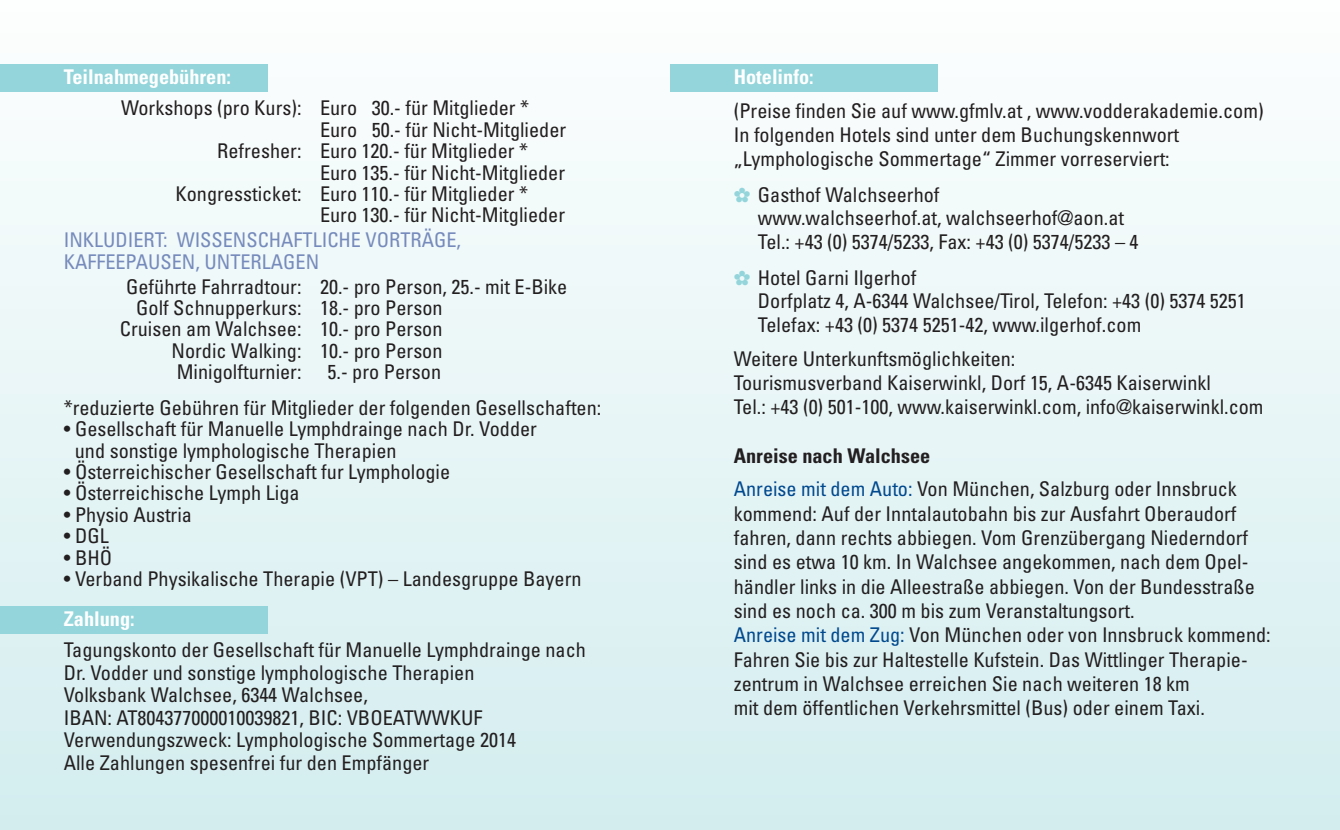
<style>
.page{position:relative;width:1340px;height:830px;background:#fff}
.page>*{position:absolute;margin:0;border:0;box-sizing:border-box;transform-origin:0 0}
.t1{font:condensed 20.25px/24.3px "Univers";color:#231f20}
.t2{font:condensed 20.25px/22.5px "Univers";color:#768bbc}
.t3{font:700 condensed 20.25px "Univers";color:#fff}
.s1{color:#93d5da}
.s2{font-weight:700}
.s3{color:#01498e}
</style>
<div class="page">
<div style="left:0;top:0;width:1339px;height:829px;background:linear-gradient(to bottom,#fdfefe,#d3edef)"></div>
<div style="left:0;top:64px;width:268px;height:27px;background:#93d5da"></div>
<div style="left:670px;top:64px;width:268px;height:27px;background:#93d5da"></div>
<div style="left:0;top:606px;width:268px;height:27px;background:#93d5da"></div>
<p class="t3" style="left:64px;top:70px;width:169px">Teilnahmegebühren:</p>
<p class="t1" style="left:121px;top:98px;width:409px">Workshops (pro Kurs): Euro 30.- für Mitglieder *</p>
<p class="t1" style="left:320px;top:119px;width:248px">Euro 50.- für Nicht-Mitglieder</p>
<p class="t1" style="left:217px;top:140px;width:312px">Refresher: Euro 120.- für Mitglieder *</p>
<p class="t1" style="left:320px;top:162px;width:247px">Euro 135.- für Nicht-Mitglieder</p>
<p class="t1" style="left:175px;top:183px;width:354px">Kongressticket: Euro 110.- für Mitglieder *</p>
<p class="t1" style="left:320px;top:204px;width:247px">Euro 130.- für Nicht-Mitglieder</p>
<p class="t2" style="left:64px;top:230px;width:399px">INKLUDIERT: WISSENSCHAFTLICHE VORTRÄGE,<br>KAFFEEPAUSEN, UNTERLAGEN</p>
<p class="t1" style="left:126px;top:276px;width:443px">Geführte Fahrradtour: 20.- pro Person, 25.- mit E-Bike</p>
<p class="t1" style="left:136px;top:297px;width:308px">Golf Schnupperkurs: 18.- pro Person</p>
<p class="t1" style="left:120px;top:318px;width:324px">Cruisen am Walchsee: 10.- pro Person</p>
<p class="t1" style="left:172px;top:340px;width:272px">Nordic Walking: 10.- pro Person</p>
<p class="t1" style="left:177px;top:361px;width:126px">Minigolfturnier:</p>
<p class="t1" style="left:64px;top:355px;width:539px;line-height:35.6px;text-indent:264px">5.- pro Person<br>*reduzierte Gebühren für Mitglieder der folgenden Gesellschaften:</p>
<p class="t1" style="left:75px;top:419px;width:464px;line-height:21.4px;text-indent:-11px">• Gesellschaft für Manuelle Lymphdrainge nach Dr. Vodder und sonstige lymphologische Therapien</p>
<p class="t1" style="left:64px;top:461px;width:388px">• Österreichischer Gesellschaft fur Lymphologie</p>
<p class="t1" style="left:64px;top:482px;width:237px">• Österreichische Lymph Liga</p>
<p class="t1" style="left:64px;top:504px;width:130px">• Physio Austria</p>
<p class="t1" style="left:64px;top:525px;width:46px">• DGL</p>
<p class="t1" style="left:64px;top:546px;width:50px">• BHÖ</p>
<p class="t1" style="left:64px;top:568px;width:519px">• Verband Physikalische Therapie (VPT) – Landesgruppe Bayern</p>
<p class="t3" style="left:64px;top:611px;width:72px">Zahlung:</p>
<p class="t1" style="left:64px;top:640px;width:523px;line-height:22.5px">Tagungskonto der Gesellschaft für Manuelle Lymphdrainge nach Dr. Vodder und sonstige lymphologische Therapien<br>Volksbank Walchsee, 6344 Walchsee,<br>IBAN: AT804377000010039821, BIC: VBOEATWWKUF Verwendungszweck: Lymphologische Sommertage 2014<br>Alle Zahlungen spesenfrei fur den Empfänger</p>
<p class="t3" style="left:733px;top:70px;width:81px">Hotelinfo:</p>
<p class="t1" style="left:733px;top:100px;width:531px">(Preise finden Sie auf www.gfmlv.at , www.vodderakademie.com)<br>In folgenden Hotels sind unter dem Buchungskennwort „Lymphologische Sommertage“ Zimmer vorreserviert:</p>
<p class="t1" style="left:758px;top:185px;width:382px;line-height:23.4px;text-indent:-24px"><span class="s1">✿</span> Gasthof Walchseerhof<br>www.walchseerhof.at, walchseerhof@aon.at<br>Tel.: +43 (0) 5374/5233, Fax: +43 (0) 5374/5233 – 4</p>
<p class="t1" style="left:758px;top:268px;width:489px;line-height:23.4px;text-indent:-24px"><span class="s1">✿</span> Hotel Garni Ilgerhof<br>Dorfplatz 4, A-6344 Walchsee/Tirol, Telefon: +43 (0) 5374 5251<br>Telefax: +43 (0) 5374 5251-42, www.ilgerhof.com</p>
<p class="t1" style="left:733px;top:348px;width:531px">Weitere Unterkunftsmöglichkeiten:<br>Tourismusverband Kaiserwinkl, Dorf 15, A-6345 Kaiserwinkl<br>Tel.: +43 (0) 501-100, www.kaiserwinkl.com, info@kaiserwinkl.com</p>
<p class="t1" style="left:733px;top:440px;width:504px;line-height:33.3px"><span class="s2">Anreise nach Walchsee<br></span><span class="s3">Anreise mit dem Auto:</span> Von München, Salzburg oder Innsbruck</p>
<p class="t1" style="left:733px;top:502px;width:538px">kommend: Auf der Inntalautobahn bis zur Ausfahrt Oberaudorf fahren, dann rechts abbiegen. Vom Grenzübergang Niederndorf sind es etwa 10 km. In Walchsee angekommen, nach dem Opel&shy;händler links in die Alleestraße abbiegen. Von der Bundesstraße sind es noch ca. 300 m bis zum Veranstaltungsort.<br><span class="s3">Anreise mit dem Zug:</span> Von München oder von Innsbruck kommend:<br>Fahren Sie bis zur Haltestelle Kufstein. Das Wittlinger Therapie&shy;zentrum in Walchsee erreichen Sie nach weiteren 18 km<br>mit dem öffentlichen Verkehrsmittel (Bus) oder einem Taxi.</p>
</div>
